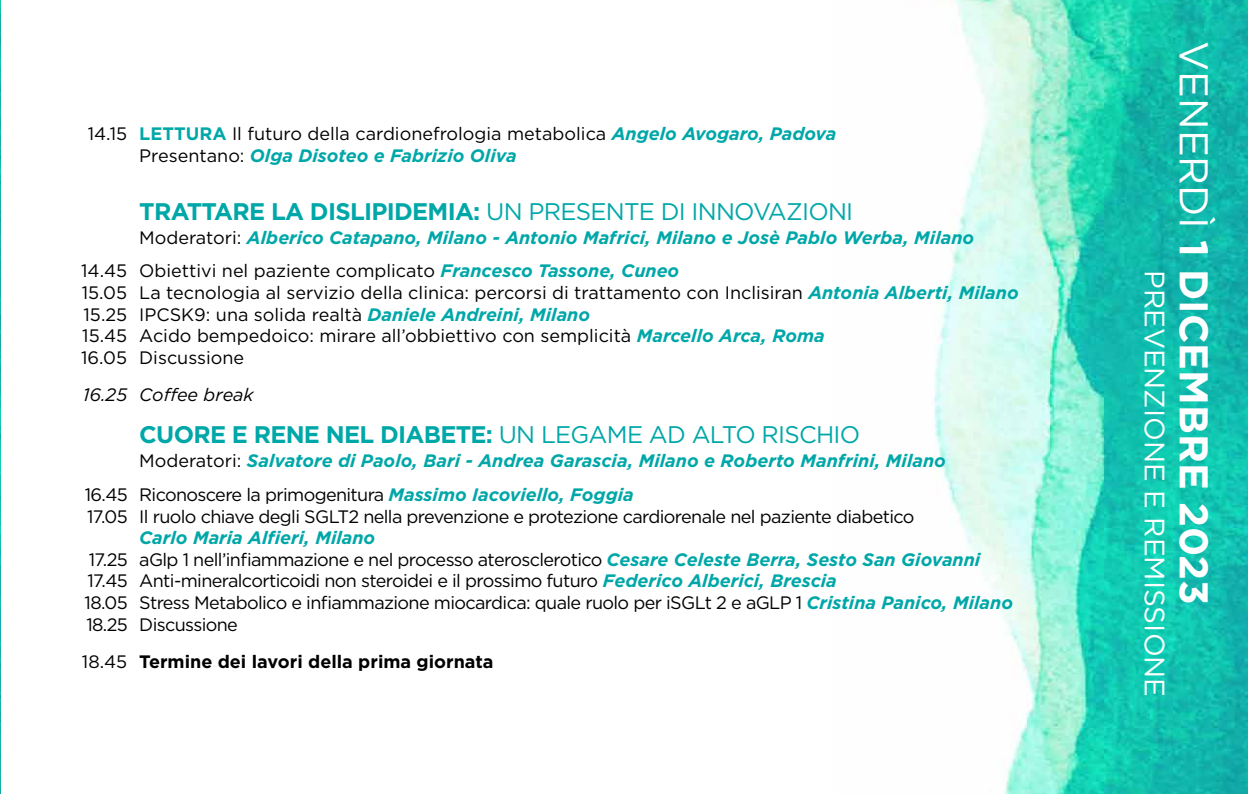
<style>
.page{position:relative;width:1248px;height:794px;background:#fff}
.page>*{position:absolute;margin:0;border:0;box-sizing:border-box;transform-origin:0 0}
.t1{font:700 40px "Gotham";color:#fff}
.t2{font:28px "Gotham";color:#fff}
.t3{font:700 24px "Gotham";letter-spacing:-.03em;color:#00a7a8}
.t4{font:18px/21.6px "Gotham";letter-spacing:-.035em;color:#000}
.t5{font:18px/21.6px "Gotham";color:#000}
.t6{font:italic 700 18px/33.6px "Gotham";color:#00a7a8}
.t7{font:700 18px "Gotham";color:#000}
.t8{font:italic 18px "Gotham";color:#000}
.s1{font-weight:700;color:#00a7a8}
.s2{font-weight:700;font-style:italic;color:#00a7a8}
.s3{font-weight:400}
.s4{font-weight:400;font-style:normal;color:#000}
</style>
<div class="page">
<img style="left:934px;top:0;width:313px;height:794px">
<svg style="left:1186px;top:0;width:61px;height:407px;background:#11b5aa"></svg>
<img style="left:0;top:407px;width:1px;height:387px">
<svg style="left:0;top:0;width:1px;height:407px"></svg>
<p class="t5" style="left:139px;top:123px;width:698px;text-indent:-51px">14.15 <span class="s1">LETTURA</span> Il futuro della cardionefrologia metabolica <span class="s2">Angelo Avogaro, Padova<br></span>Presentano: <span class="s2">Olga Disoteo e Fabrizio Oliva</span></p>
<h3 class="t3" style="left:139px;top:195px;width:715px">TRATTARE LA DISLIPIDEMIA: <span class="s3">UN PRESENTE DI INNOVAZIONI</span></h3>
<p class="t6" style="left:81px;top:220px;width:894px;text-indent:58px"><span class="s4">Moderatori:</span> Alberico Catapano, Milano - Antonio Mafrici, Milano e Josè Pablo Werba, Milano<br><span class="s4">14.45 Obiettivi nel paziente complicato</span> Francesco Tassone, Cuneo</p>
<p class="t5" style="left:81px;top:281px;width:939px">15.05 La tecnologia al servizio della clinica: percorsi di trattamento con Inclisiran <span class="s2">Antonia Alberti, Milano </span>15.25 IPCSK9: una solida realtà <span class="s2">Daniele Andreini, Milano<br></span>15.45 Acido bempedoico: mirare all’obbiettivo con semplicità <span class="s2">Marcello Arca, Roma<br></span>16.05 Discussione</p>
<p class="t8" style="left:83px;top:383px;width:172px">16.25 Coffee break</p>
<h3 class="t3" style="left:139px;top:419px;width:722px">CUORE E RENE NEL DIABETE: <span class="s3">UN LEGAME AD ALTO RISCHIO</span></h3>
<p class="t6" style="left:85px;top:444px;width:862px;text-indent:54px"><span class="s4">Moderatori:</span> Salvatore di Paolo, Bari - Andrea Garascia, Milano e Roberto Manfrini, Milano<br><span class="s4">16.45 Riconoscere la primogenitura</span> Massimo Iacoviello, Foggia</p>
<p class="t4" style="left:87px;top:505px;width:828px">17.05 Il ruolo chiave degli SGLT2 nella prevenzione e protezione cardiorenale nel paziente diabetico</p>
<p class="t4" style="left:85px;top:527px;width:929px;text-indent:55px"><span class="s2">Carlo Maria Alfieri, Milano<br></span>17.25 aGlp 1 nell’infiammazione e nel processo aterosclerotico <span class="s2">Cesare Celeste Berra, Sesto San Giovanni </span>17.45 Anti-mineralcorticoidi non steroidei e il prossimo futuro <span class="s2">Federico Alberici, Brescia<br></span>18.05 Stress Metabolico e infiammazione miocardica: quale ruolo per iSGLt 2 e aGLP 1 <span class="s2">Cristina Panico, Milano </span>18.25 Discussione</p>
<p class="t7" style="left:82px;top:650px;width:413px"><span class="s3">18.45</span> Termine dei lavori della prima giornata</p>
<h2 class="t2" style="left:1172px;top:270px;width:429px;rotate:90deg">PREVENZIONE E REMISSIONE</h2>
<h1 class="t1" style="left:1220px;top:41px;width:565px;rotate:90deg"><span class="s3">VENERDÌ</span> 1 DICEMBRE 2023</h1>
</div>
